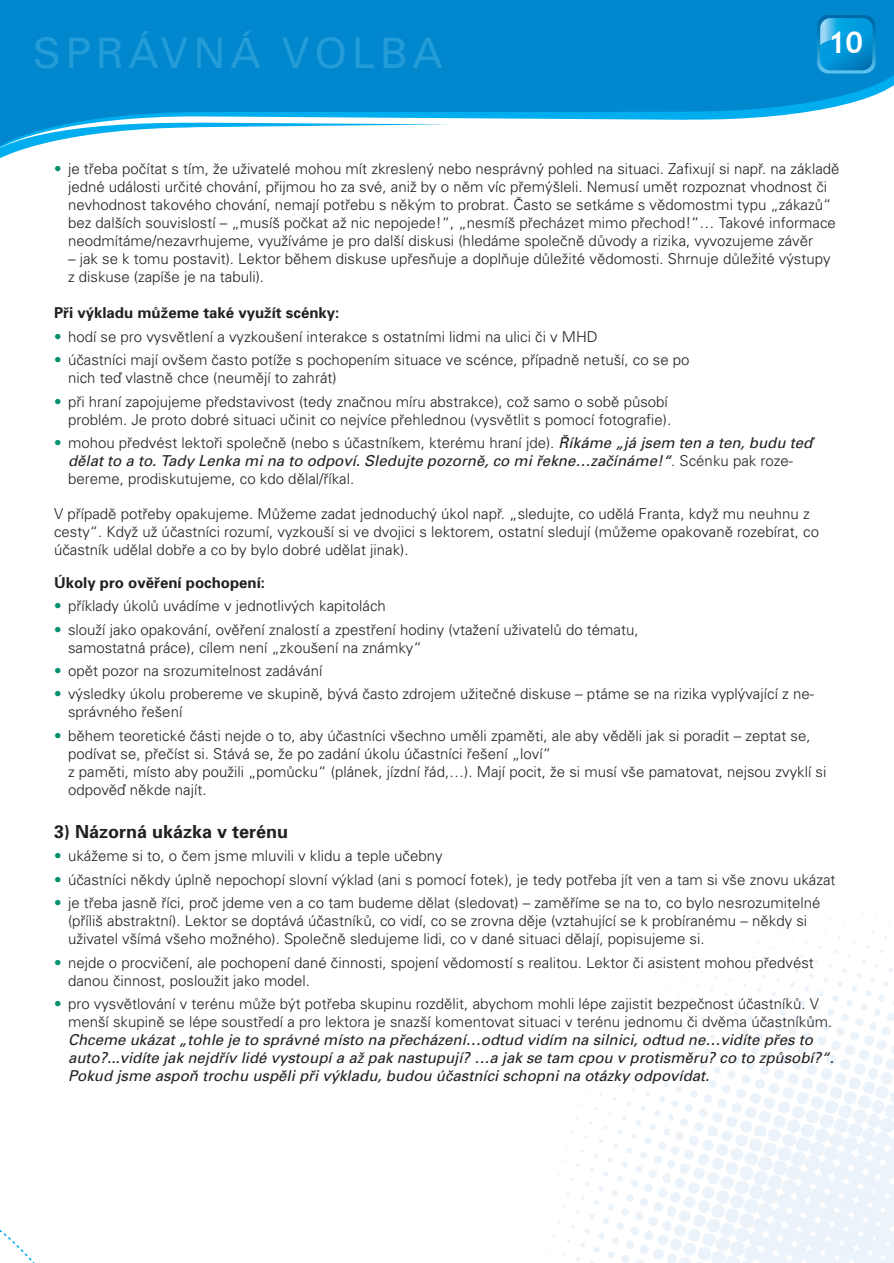
<style>
.page{position:relative;width:894px;height:1263px;background:#fff}
.page>*{position:absolute;margin:0;border:0;box-sizing:border-box;transform-origin:0 0}
.t1{font:42px "Univers CE";letter-spacing:.11em;color:#249cd7}
.t2{font:700 30px "Trebuchet MS";color:#fff}
.t3{font:700 18px "Univers CE";color:#231f20}
.t4{font:300 15px/18px "Univers CE";color:#231f20}
.t5{font:italic 15px/18px "Univers CE";color:#231f20}
.t6{font:700 15px "Univers CE";color:#231f20}
.s1{color:#00906c}
.s2{font-weight:400;font-style:italic}
</style>
<div class="page">
<svg style="left:0;top:0;width:893px;height:122px;background:#0b8ed0"></svg>
<svg style="left:0;top:122px;width:448px;height:36px"></svg>
<svg style="left:816px;top:15px;width:59px;height:58px"></svg>
<svg style="left:820px;top:18px;width:52px;height:52px"></svg>
<svg style="left:820px;top:18px;width:52px;height:27px"></svg>
<img style="left:530px;top:880px;width:363px;height:382px">
<svg style="left:0;top:1230px;width:35px;height:33px"></svg>
<h1 class="t1" style="left:33px;top:37px;width:411px">SPRÁVNÁ VOLBA</h1>
<h2 class="t2" style="left:827px;top:25px;width:37px">10</h2>
<p class="t4" style="left:68px;top:161px;width:772px;text-indent:-14px"><span class="s1">•</span> je třeba počítat s tím, že uživatelé mohou mít zkreslený nebo nesprávný pohled na situaci. Zafixují si např. na základě jedné události určité chování, přijmou ho za své, aniž by o něm víc přemýšleli. Nemusí umět rozpoznat vhodnost či nevhodnost takového chování, nemají potřebu s někým to probrat. Často se setkáme s vědomostmi typu „zákazů“ bez dalších souvislostí – „musíš počkat až nic nepojede!“, „nesmíš přecházet mimo přechod!“… Takové informace neodmítáme/nezavrhujeme, využíváme je pro další diskusi (hledáme společně důvody a rizika, vyvozujeme závěr</p>
<p class="t4" style="left:68px;top:251px;width:763px">– jak se k tomu postavit). Lektor během diskuse upřesňuje a doplňuje důležité vědomosti. Shrnuje důležité výstupy z diskuse (zapíše je na tabuli).</p>
<p class="t6" style="left:54px;top:307px;width:287px">Při výkladu můžeme také využít scénky:</p>
<p class="t4" style="left:54px;top:328px;width:545px"><span class="s1">•</span> hodí se pro vysvětlení a vyzkoušení interakce s ostatními lidmi na ulici či v MHD</p>
<p class="t4" style="left:68px;top:352px;width:623px;text-indent:-14px"><span class="s1">•</span> účastníci mají ovšem často potíže s pochopením situace ve scénce, případně netuší, co se po nich teď vlastně chce (neumějí to zahrát)</p>
<p class="t4" style="left:54px;top:393px;width:618px;text-align:right"><span class="s1">•</span> při hraní zapojujeme představivost (tedy značnou míru abstrakce), což samo o sobě působí problém. Je proto dobré situaci učinit co nejvíce přehlednou (vysvětlit s pomocí fotografie).</p>
<p class="t4" style="left:68px;top:435px;width:745px;text-indent:-14px"><span class="s1">•</span> mohou předvést lektoři společně (nebo s účastníkem, kterému hraní jde). <span class="s2">Říkáme „já jsem ten a ten, budu teď dělat to a to. Tady Lenka mi na to odpoví. Sledujte pozorně, co mi řekne…začínáme!“</span>. Scénku pak roze&shy;bereme, prodiskutujeme, co kdo dělal/říkal.</p>
<p class="t4" style="left:54px;top:505px;width:766px">V případě potřeby opakujeme. Můžeme zadat jednoduchý úkol např. „sledujte, co udělá Franta, když mu neuhnu z cesty“. Když už účastníci rozumí, vyzkouší si ve dvojici s lektorem, ostatní sledují (můžeme opakovaně rozebírat, co účastník udělal dobře a co by bylo dobré udělat jinak).</p>
<p class="t6" style="left:54px;top:576px;width:212px">Úkoly pro ověření pochopení:</p>
<p class="t4" style="left:54px;top:597px;width:333px"><span class="s1">•</span> příklady úkolů uvádíme v jednotlivých kapitolách</p>
<p class="t4" style="left:68px;top:621px;width:572px;text-indent:-14px"><span class="s1">•</span> slouží jako opakování, ověření znalostí a zpestření hodiny (vtažení uživatelů do tématu, samostatná práce), cílem není „zkoušení na známky“</p>
<p class="t4" style="left:54px;top:662px;width:270px"><span class="s1">•</span> opět pozor na srozumitelnost zadávání</p>
<p class="t4" style="left:68px;top:686px;width:747px;text-indent:-14px"><span class="s1">•</span> výsledky úkolu probereme ve skupině, bývá často zdrojem užitečné diskuse – ptáme se na rizika vyplývající z ne&shy;správného řešení</p>
<p class="t4" style="left:68px;top:727px;width:759px;text-indent:-14px"><span class="s1">•</span> během teoretické části nejde o to, aby účastníci všechno uměli zpaměti, ale aby věděli jak si poradit – zeptat se, podívat se, přečíst si. Stává se, že po zadání úkolu účastníci řešení „loví“<br>z paměti, místo aby použili „pomůcku“ (plánek, jízdní řád,…). Mají pocit, že si musí vše pamatovat, nejsou zvyklí si odpověď někde najít.</p>
<p class="t3" style="left:54px;top:824px;width:236px">3) Názorná ukázka v terénu</p>
<p class="t4" style="left:54px;top:848px;width:390px"><span class="s1">•</span> ukážeme si to, o čem jsme mluvili v klidu a teple učebny</p>
<p class="t4" style="left:54px;top:871px;width:782px"><span class="s1">•</span> účastníci někdy úplně nepochopí slovní výklad (ani s pomocí fotek), je tedy potřeba jít ven a tam si vše znovu ukázat</p>
<p class="t4" style="left:68px;top:894px;width:753px;text-indent:-14px"><span class="s1">•</span> je třeba jasně říci, proč jdeme ven a co tam budeme dělat (sledovat) – zaměříme se na to, co bylo nesrozumitelné (příliš abstraktní). Lektor se doptává účastníků, co vidí, co se zrovna děje (vztahující se k probíranému – někdy si uživatel všímá všeho možného). Společně sledujeme lidi, co v dané situaci dělají, popisujeme si.</p>
<p class="t4" style="left:68px;top:954px;width:747px;text-indent:-14px"><span class="s1">•</span> nejde o procvičení, ale pochopení dané činnosti, spojení vědomostí s realitou. Lektor či asistent mohou předvést danou činnost, posloužit jako model.</p>
<p class="t4" style="left:68px;top:995px;width:765px;text-indent:-14px"><span class="s1">•</span> pro vysvětlování v terénu může být potřeba skupinu rozdělit, abychom mohli lépe zajistit bezpečnost účastníků. V menší skupině se lépe soustředí a pro lektora je snazší komentovat situaci v terénu jednomu či dvěma účastníkům.</p>
<p class="t5" style="left:68px;top:1031px;width:767px">Chceme ukázat „tohle je to správné místo na přecházení…odtud vidím na silnici, odtud ne…vidíte přes to auto?...vidíte jak nejdřív lidé vystoupí a až pak nastupují? …a jak se tam cpou v protisměru? co to způsobí?“.<br>Pokud jsme aspoň trochu uspěli při výkladu, budou účastníci schopni na otázky odpovídat.</p>
</div>
